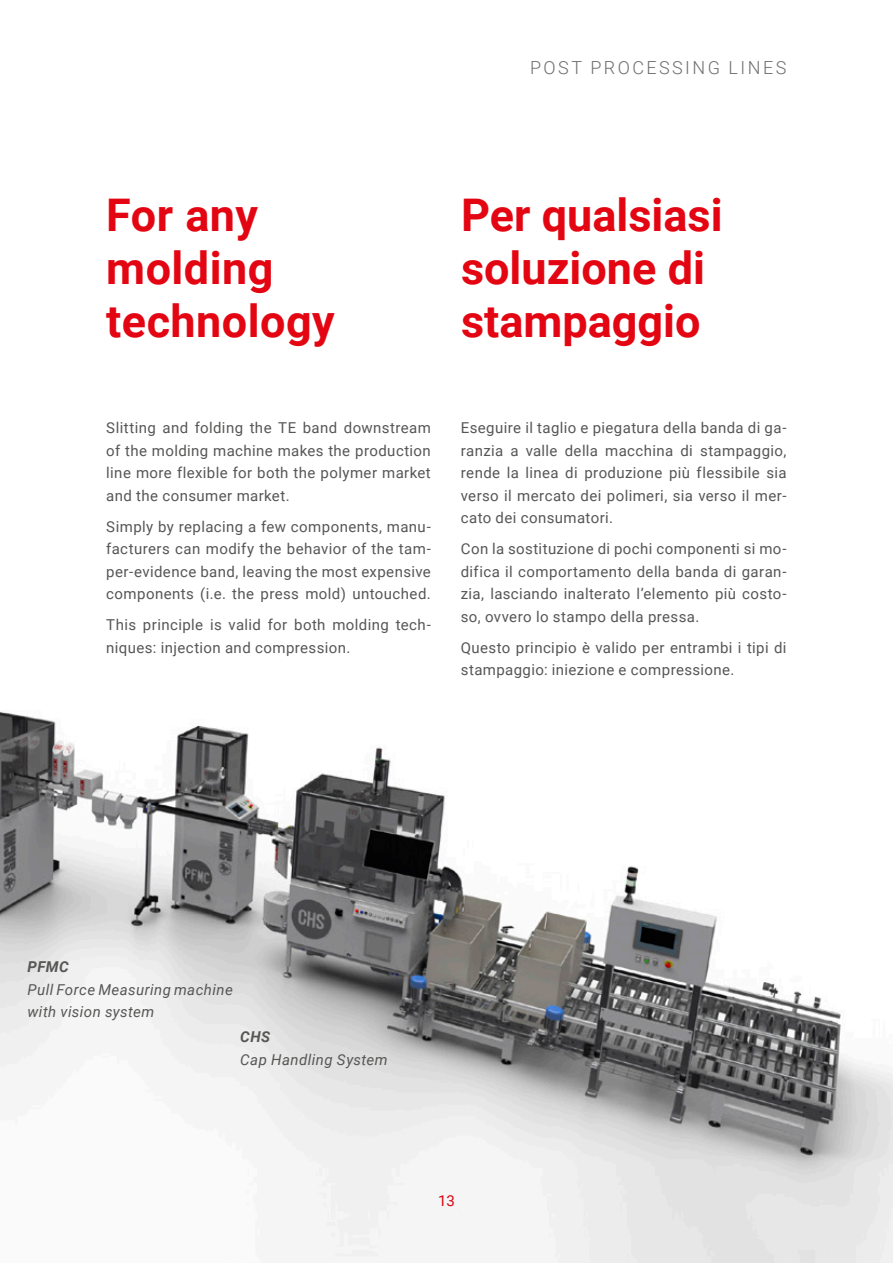
<style>
.page{position:relative;width:893px;height:1263px;background:#fff}
.page>*{position:absolute;margin:0;border:0;box-sizing:border-box;transform-origin:0 0}
.t1{font:700 45px/52.5px "Roboto";color:#e30612}
.t2{font:300 18px "Roboto";letter-spacing:.135em;color:#6e6e6e}
.t3{font:15px/22.5px "Roboto";letter-spacing:.025em;color:#565655;text-align:justify}
.t4{font:italic 15px/22.5px "Roboto";letter-spacing:.025em;color:#565655}
.t5{font:italic 700 15px "Roboto";letter-spacing:.03em;color:#565655}
.t6{font:15px "Roboto";color:#e30612}
</style>
<div class="page">
<img style="left:0;top:712px;width:893px;height:551px">
<p class="t2" style="left:530px;top:55px;width:258px">POST PROCESSING LINES</p>
<h1 class="t1" style="left:106px;top:188px;width:230px">For any molding technology</h1>
<p class="t3" style="left:106px;top:416px;width:326px">Slitting and folding the TE band downstream of the molding machine makes the production line more flexible for both the polymer market and the consumer market.</p>
<p class="t3" style="left:106px;top:514px;width:326px">Simply by replacing a few components, manu&shy;facturers can modify the behavior of the tam&shy;per-evidence band, leaving the most expensive components (i.e. the press mold) untouched.</p>
<p class="t3" style="left:106px;top:613px;width:326px">This principle is valid for both molding tech&shy;niques: injection and compression.</p>
<h1 class="t1" style="left:461px;top:188px;width:263px">Per qualsiasi soluzione di stampaggio</h1>
<p class="t3" style="left:461px;top:416px;width:327px">Eseguire il taglio e piegatura della banda di ga&shy;ranzia a valle della macchina di stampaggio, rende la linea di produzione più flessibile sia verso il mercato dei polimeri, sia verso il mer&shy;cato dei consumatori.</p>
<p class="t3" style="left:461px;top:537px;width:327px">Con la sostituzione di pochi componenti si mo&shy;difica il comportamento della banda di garan&shy;zia, lasciando inalterato l’elemento più costo&shy;so, ovvero lo stampo della pressa.</p>
<p class="t3" style="left:461px;top:635px;width:327px">Questo principio è valido per entrambi i tipi di stampaggio: iniezione e compressione.</p>
<p class="t5" style="left:28px;top:956px;width:43px">PFMC</p>
<p class="t4" style="left:28px;top:977px;width:207px">Pull Force Measuring machine with vision system</p>
<p class="t5" style="left:240px;top:1026px;width:31px">CHS</p>
<p class="t4" style="left:240px;top:1047px;width:149px">Cap Handling System</p>
<p class="t6" style="left:438px;top:1190px;width:18px">13</p>
</div>
